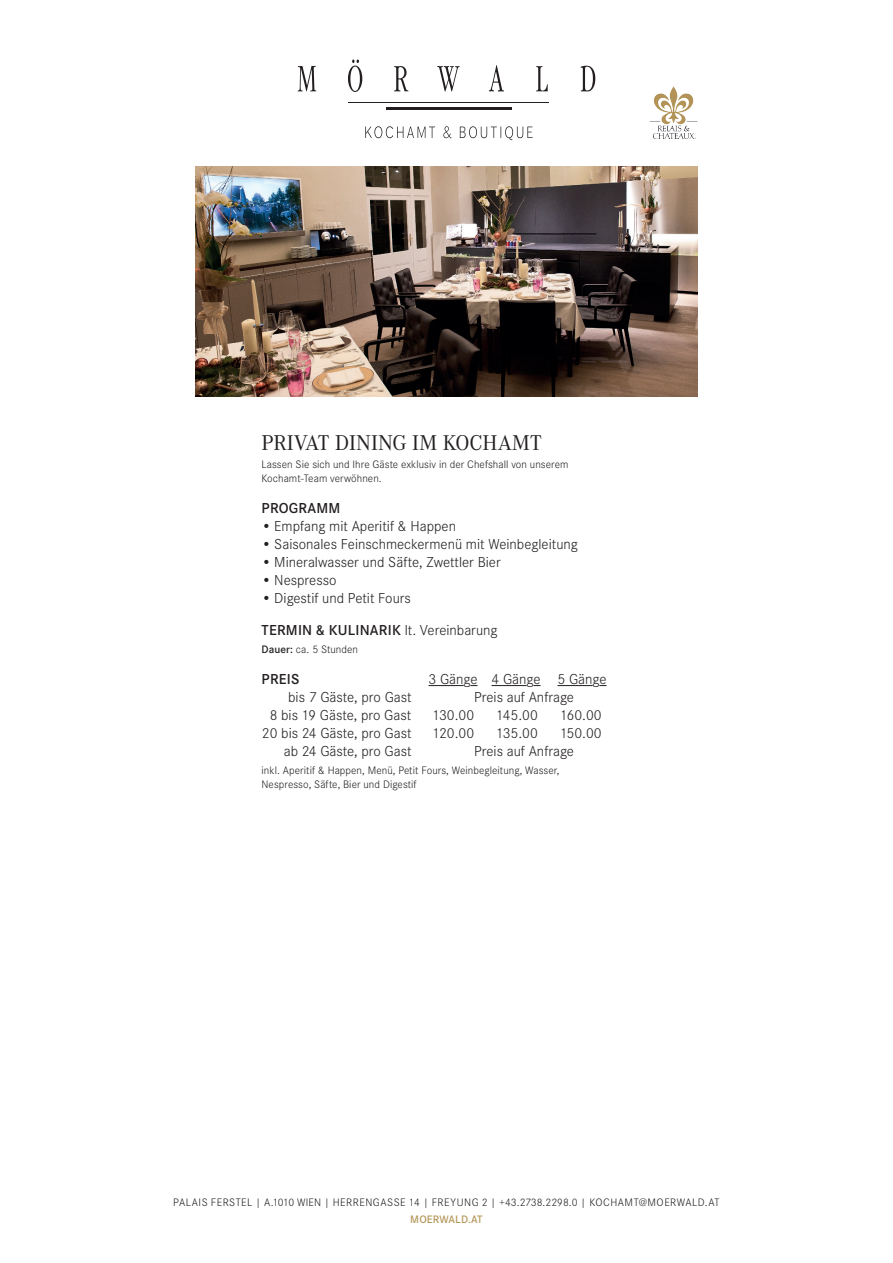
<style>
.page{position:relative;width:893px;height:1263px;background:#fff}
.page>*{position:absolute;margin:0;border:0;box-sizing:border-box;transform-origin:0 0}
.t1{font:22.2px "Corporate A";color:#231f20}
.t2{font:300 15px/31.5px "Corporate S";color:#231f20}
.t3{font:600 15px "Corporate S";letter-spacing:.015em;color:#231f20}
.t4{font:300 11.25px/13.5px "Corporate S";letter-spacing:.005em;color:#231f20}
.t5{font:300 11.25px "Corporate S";letter-spacing:.04em;color:#231f20}
.t6{font:600 11.25px "Corporate S";letter-spacing:.015em;color:#b59a5d}
.s1{font-weight:600}
</style>
<div class="page">
<svg style="left:365px;top:126px;width:168px;height:14px"></svg>
<svg style="left:298px;top:60px;width:297px;height:32px"></svg>
<hr style="left:348px;top:103px;width:201px;height:1px;background:#231f20">
<hr style="left:386px;top:107px;width:126px;height:3px;background:#231f20">
<img style="left:196px;top:167px;width:501px;height:229px">
<hr style="left:428px;top:685px;width:36px;height:1px;background:#231f20">
<hr style="left:491px;top:685px;width:36px;height:1px;background:#231f20">
<hr style="left:557px;top:685px;width:36px;height:1px;background:#231f20">
<img style="left:649px;top:86px;width:49px;height:52px">
<h1 class="t1" style="left:261px;top:431px;width:282px">PRIVAT DINING IM KOCHAMT</h1>
<p class="t4" style="left:261px;top:458px;width:308px">Lassen Sie sich und Ihre Gäste exklusiv in der Chefshall von unserem<br>Kochamt-Team verwöhnen.</p>
<p class="t3" style="left:262px;top:499px;width:80px">PROGRAMM</p>
<p class="t2" style="left:261px;top:510px;width:196px">• Empfang mit Aperitif &amp; Happen</p>
<p class="t2" style="left:261px;top:528px;width:318px">• Saisonales Feinschmeckermenü mit Weinbegleitung</p>
<p class="t2" style="left:261px;top:546px;width:241px">• Mineralwasser und Säfte, Zwettler Bier</p>
<p class="t2" style="left:261px;top:564px;width:76px">• Nespresso</p>
<p class="t2" style="left:261px;top:582px;width:238px">• Digestif und Petit Fours<br><span class="s1">TERMIN &amp; KULINARIK</span> lt. Vereinbarung</p>
<p class="t4" style="left:261px;top:642px;width:98px"><span class="s1">Dauer:</span> ca. 5 Stunden</p>
<p class="t3" style="left:262px;top:670px;width:39px">PREIS</p>
<p class="t2" style="left:428px;top:663px;width:180px">3 Gänge 4 Gänge 5 Gänge</p>
<p class="t2" style="left:288px;top:681px;width:125px">bis 7 Gäste, pro Gast</p>
<p class="t2" style="left:474px;top:681px;width:101px">Preis auf Anfrage</p>
<p class="t2" style="left:270px;top:699px;width:143px">8 bis 19 Gäste, pro Gast</p>
<p class="t2" style="left:432px;top:699px;width:43px">130.00</p>
<p class="t2" style="left:496px;top:699px;width:43px">145.00</p>
<p class="t2" style="left:560px;top:699px;width:43px">160.00</p>
<p class="t2" style="left:262px;top:717px;width:151px">20 bis 24 Gäste, pro Gast</p>
<p class="t2" style="left:433px;top:717px;width:43px">120.00</p>
<p class="t2" style="left:496px;top:717px;width:43px">135.00</p>
<p class="t2" style="left:560px;top:717px;width:43px">150.00</p>
<p class="t2" style="left:284px;top:735px;width:129px">ab 24 Gäste, pro Gast</p>
<p class="t2" style="left:474px;top:735px;width:101px">Preis auf Anfrage</p>
<p class="t4" style="left:261px;top:764px;width:299px">inkl. Aperitif &amp; Happen, Menü, Petit Fours, Weinbegleitung, Wasser,<br>Nespresso, Säfte, Bier und Digestif</p>
<p class="t5" style="left:173px;top:1196px;width:548px">PALAIS FERSTEL | A.1010 WIEN | HERRENGASSE 14 | FREYUNG 2 | +43.2738.2298.0 | KOCHAMT@MOERWALD.AT</p>
<p class="t6" style="left:410px;top:1213px;width:74px">MOERWALD.AT</p>
</div>
